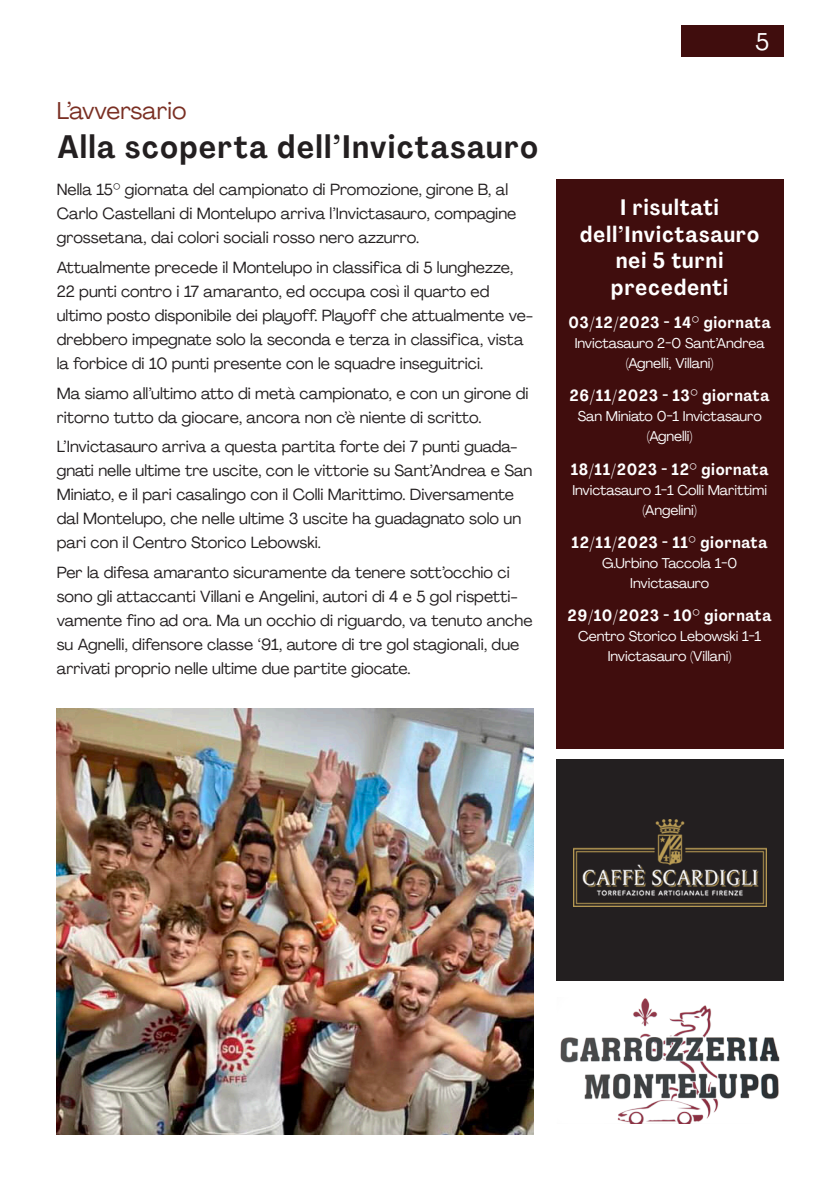
<style>
.page{position:relative;width:840px;height:1191px;background:#fff}
.page>*{position:absolute;margin:0;border:0;box-sizing:border-box;transform-origin:0 0}
.Titolo_Articolo{font:700 32px "PP Agrandir Text";letter-spacing:-.005em;color:#231f20}
.Intro_Articolo{font:24px "PP Agrandir";color:#7a2f23}
.t1{font:24px "PP Agrandir";color:#fff}
.ROSA{font:700 22px/26.4px "PP Agrandir Text";letter-spacing:-.005em;color:#fff;text-align:center}
.Corpo_testo{font:16px/24px "PP Agrandir";color:#231f20}
.Ruoli{font:700 16px "PP Agrandir Text";letter-spacing:-.005em;color:#fff}
.Nomi_giocatori{font:14px/20px "PP Agrandir";letter-spacing:-.005em;color:#fff;text-align:center}
</style>
<div class="page">
<div style="left:680px;top:26px;width:102px;height:31px;background:#400d0d"></div>
<img style="left:57px;top:709px;width:476px;height:425px">
<div style="left:556px;top:179px;width:226px;height:569px;background:#400d0d"></div>
<div style="left:556px;top:759px;width:226px;height:221px;background:#231f20"></div>
<img style="left:573px;top:819px;width:192px;height:87px">
<img style="left:560px;top:998px;width:220px;height:125px">
<p class="Intro_Articolo" style="left:57px;top:96px;width:131px">L’avversario</p>
<p class="Titolo_Articolo" style="left:57px;top:127px;width:483px">Alla scoperta dell’Invictasauro</p>
<p class="Corpo_testo" style="left:57px;top:177px;width:461px">Nella 15° giornata del campionato di Promozione, girone B, al<br>Carlo Castellani di Montelupo arriva l’Invictasauro, compagine grossetana, dai colori sociali rosso nero azzurro.</p>
<p class="Corpo_testo" style="left:57px;top:255px;width:478px">Attualmente precede il Montelupo in classifica di 5 lunghezze, 22 punti contro i 17 amaranto, ed occupa così il quarto ed ultimo posto disponibile dei playoff. Playoff che attualmente ve&shy;drebbero impegnate solo la seconda e terza in classifica, vista la forbice di 10 punti presente con le squadre inseguitrici.</p>
<p class="Corpo_testo" style="left:57px;top:381px;width:473px">Ma siamo all’ultimo atto di metà campionato, e con un girone di ritorno tutto da giocare, ancora non c’è niente di scritto.</p>
<p class="Corpo_testo" style="left:57px;top:434px;width:477px">L’Invictasauro arriva a questa partita forte dei 7 punti guada&shy;gnati nelle ultime tre uscite, con le vittorie su Sant’Andrea e San Miniato, e il pari casalingo con il Colli Marittimo. Diversamente dal Montelupo, che nelle ultime 3 uscite ha guadagnato solo un pari con il Centro Storico Lebowski.</p>
<p class="Corpo_testo" style="left:57px;top:560px;width:477px">Per la difesa amaranto sicuramente da tenere sott’occhio ci sono gli attaccanti Villani e Angelini, autori di 4 e 5 gol rispetti&shy;vamente fino ad ora. Ma un occhio di riguardo, va tenuto anche su Agnelli, difensore classe ‘91, autore di tre gol stagionali, due arrivati proprio nelle ultime due partite giocate.</p>
<h2 class="t1" style="left:755px;top:27px;width:15px">5</h2>
<p class="ROSA" style="left:579px;top:194px;width:182px">I risultati dell’Invictasauro nei 5 turni precedenti</p>
<p class="Ruoli" style="left:567px;top:312px;width:205px">03/12/2023 - 14° giornata</p>
<p class="Nomi_giocatori" style="left:574px;top:333px;width:191px">Invictasauro 2-0 Sant’Andrea (Agnelli, Villani)</p>
<p class="Ruoli" style="left:569px;top:386px;width:202px">26/11/2023 - 13° giornata</p>
<p class="Nomi_giocatori" style="left:577px;top:406px;width:185px">San Miniato 0-1 Invictasauro (Agnelli)</p>
<p class="Ruoli" style="left:570px;top:459px;width:200px">18/11/2023 - 12° giornata</p>
<p class="Nomi_giocatori" style="left:572px;top:479px;width:196px">Invictasauro 1-1 Colli Marittimi (Angelini)</p>
<p class="Ruoli" style="left:571px;top:532px;width:198px">12/11/2023 - 11° giornata</p>
<p class="Nomi_giocatori" style="left:601px;top:553px;width:137px">G.Urbino Taccola 1-0<br>Invictasauro</p>
<p class="Ruoli" style="left:567px;top:606px;width:206px">29/10/2023 - 10° giornata</p>
<p class="Nomi_giocatori" style="left:578px;top:626px;width:184px">Centro Storico Lebowski 1-1<br>Invictasauro (Villani)</p>
</div>
